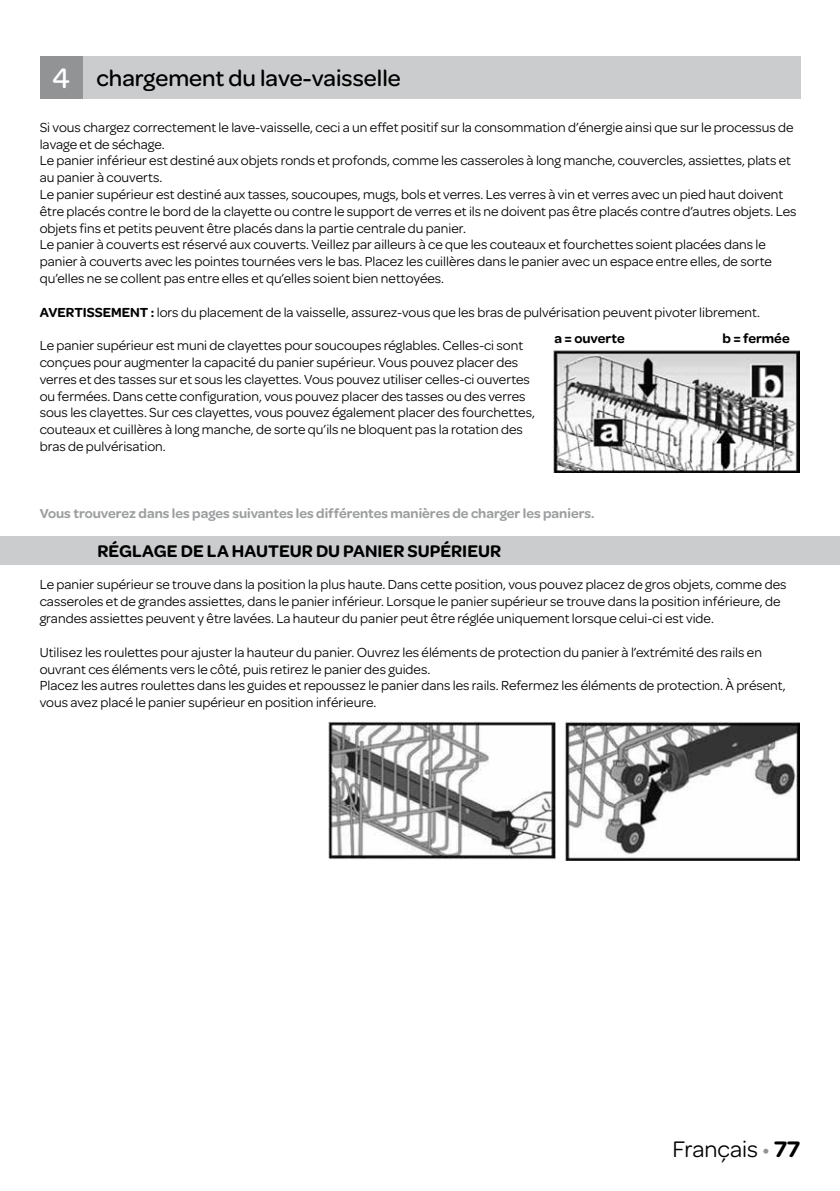
<style>
.page{position:relative;width:840px;height:1191px;background:#fff}
.page>*{position:absolute;margin:0;border:0;box-sizing:border-box;transform-origin:0 0}
.t1{font:500 24px "Omnes";color:#000}
.t2{font:24px "Omnes";color:#000}
.t3{font:600 18px "Omnes";color:#000}
.t4{font:14px/16.8px "Omnes";color:#000}
.t5{font:600 14px "Omnes";color:#9c9e9f}
.t6{font:600 14px "Omnes";color:#000}
.s1{font-size:30px;color:#fff}
.s2{font-weight:600}
.s3{color:#929395}
</style>
<div class="page">
<img style="left:328px;top:721px;width:227px;height:139px">
<img style="left:564px;top:721px;width:235px;height:140px">
<img style="left:553px;top:351px;width:245px;height:121px">
<div style="left:68px;top:57px;width:731px;height:42px;background:#cacccd"></div>
<div style="left:40px;top:57px;width:42px;height:42px;background:#929395"></div>
<div style="left:0;top:536px;width:839px;height:28px;background:#cacccd"></div>
<h1 class="t1" style="left:52px;top:62px;width:350px"><span class="s1">4</span> chargement du lave-vaisselle</h1>
<p class="t4" style="left:40px;top:118px;width:758px">Si vous chargez correctement le lave-vaisselle, ceci a un effet positif sur la consommation d’énergie ainsi que sur le processus de lavage et de séchage.<br>Le panier inférieur est destiné aux objets ronds et profonds, comme les casseroles à long manche, couvercles, assiettes, plats et au panier à couverts.<br>Le panier supérieur est destiné aux tasses, soucoupes, mugs, bols et verres. Les verres à vin et verres avec un pied haut doivent être placés contre le bord de la clayette ou contre le support de verres et ils ne doivent pas être placés contre d’autres objets. Les objets fins et petits peuvent être placés dans la partie centrale du panier.<br>Le panier à couverts est réservé aux couverts. Veillez par ailleurs à ce que les couteaux et fourchettes soient placées dans le panier à couverts avec les pointes tournées vers le bas. Placez les cuillères dans le panier avec un espace entre elles, de sorte qu’elles ne se collent pas entre elles et qu’elles soient bien nettoyées.</p>
<p class="t4" style="left:40px;top:303px;width:721px"><span class="s2">AVERTISSEMENT :</span> lors du placement de la vaisselle, assurez-vous que les bras de pulvérisation peuvent pivoter librement.</p>
<p class="t4" style="left:40px;top:336px;width:496px">Le panier supérieur est muni de clayettes pour soucoupes réglables. Celles-ci sont conçues pour augmenter la capacité du panier supérieur. Vous pouvez placer des verres et des tasses sur et sous les clayettes. Vous pouvez utiliser celles-ci ouvertes ou fermées. Dans cette configuration, vous pouvez placer des tasses ou des verres sous les clayettes. Sur ces clayettes, vous pouvez également placer des fourchettes, couteaux et cuillères à long manche, de sorte qu’ils ne bloquent pas la rotation des bras de pulvérisation.</p>
<p class="t6" style="left:554px;top:328px;width:72px">a = ouverte</p>
<p class="t6" style="left:722px;top:328px;width:69px">b = fermée</p>
<p class="t5" style="left:40px;top:503px;width:556px">Vous trouverez dans les pages suivantes les différentes manières de charger les paniers.</p>
<p class="t3" style="left:97px;top:538px;width:405px">RÉGLAGE DE LA HAUTEUR DU PANIER SUPÉRIEUR</p>
<p class="t4" style="left:40px;top:575px;width:747px">Le panier supérieur se trouve dans la position la plus haute. Dans cette position, vous pouvez placez de gros objets, comme des casseroles et de grandes assiettes, dans le panier inférieur. Lorsque le panier supérieur se trouve dans la position inférieure, de grandes assiettes peuvent y être lavées. La hauteur du panier peut être réglée uniquement lorsque celui-ci est vide.</p>
<p class="t4" style="left:40px;top:643px;width:747px">Utilisez les roulettes pour ajuster la hauteur du panier. Ouvrez les éléments de protection du panier à l’extrémité des rails en ouvrant ces éléments vers le côté, puis retirez le panier des guides.<br>Placez les autres roulettes dans les guides et repoussez le panier dans les rails. Refermez les éléments de protection. À présent, vous avez placé le panier supérieur en position inférieure.</p>
<h1 class="t2" style="left:672px;top:1132px;width:129px">Français <span class="s3">•</span> <span class="s2">77</span></h1>
</div>
